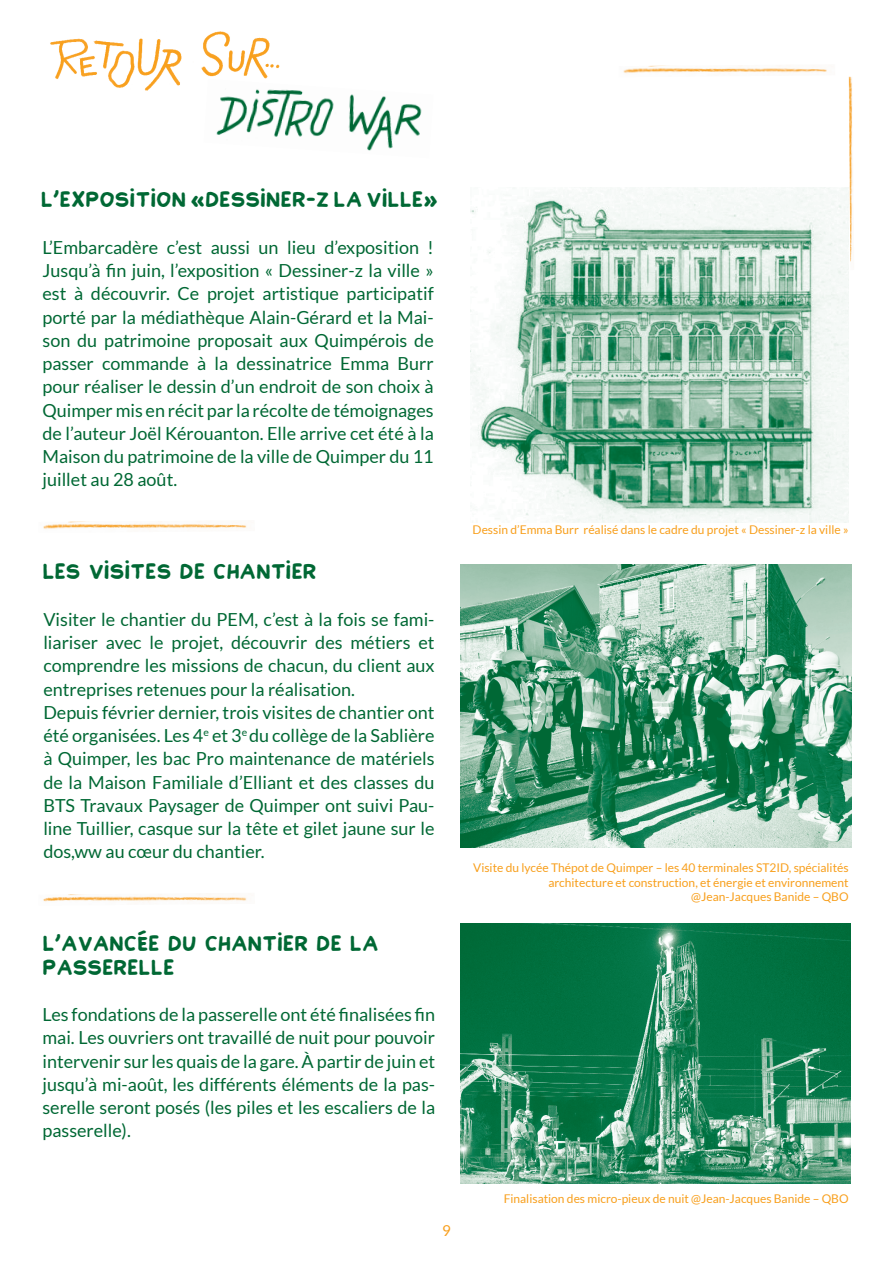
<style>
.page{position:relative;width:893px;height:1263px;background:#fff}
.page>*{position:absolute;margin:0;border:0;box-sizing:border-box;transform-origin:0 0}
.t1{font:18px/23.2px "Lato";color:#006834;text-align:justify}
.t2{font:18px/23.2px "Kemper Sans";color:#006834}
.t3{font:15px "Lato";color:#f89f1c}
.t4{font:12px/14.4px "Lato";color:#f89f1c;text-align:right}
</style>
<div class="page">
<img style="left:471px;top:188px;width:378px;height:334px">
<img style="left:460px;top:565px;width:391px;height:282px">
<img style="left:50px;top:31px;width:230px;height:60px">
<img style="left:204px;top:79px;width:218px;height:72px">
<img style="left:623px;top:65px;width:204px;height:9px">
<img style="left:43px;top:521px;width:204px;height:9px">
<img style="left:43px;top:894px;width:204px;height:8px">
<img style="left:849px;top:77px;width:4px;height:185px">
<img style="left:460px;top:923px;width:390px;height:260px">
<p class="t2" style="left:42px;top:188px;width:399px">L'EXPOSITION «DESSINER-Z LA VILLE»</p>
<p class="t1" style="left:43px;top:235px;width:393px">L’Embarcadère c’est aussi un lieu d’exposition !<br>Jusqu’à fin juin, l’exposition « Dessiner-z la ville » est à découvrir. Ce projet artistique participatif porté par la médiathèque Alain-Gérard et la Mai&shy;son du patrimoine proposait aux Quimpérois de passer commande à la dessinatrice Emma Burr pour réaliser le dessin d’un endroit de son choix à Quimper mis en récit par la récolte de témoignages de l’auteur Joël Kérouanton. Elle arrive cet été à la Maison du patrimoine de la ville de Quimper du 11 juillet au 28 août.</p>
<p class="t2" style="left:43px;top:560px;width:276px">LES VISITES DE CHANTIER</p>
<p class="t1" style="left:43px;top:608px;width:393px;text-align:left">Visiter le chantier du PEM, c’est à la fois se fami&shy;liariser avec le projet, découvrir des métiers et comprendre les missions de chacun, du client aux entreprises retenues pour la réalisation.<br>Depuis février dernier, trois visites de chantier ont été organisées. Les 4<sup>e</sup> et 3<sup>e</sup> du collège de la Sablière à Quimper, les bac Pro maintenance de matériels de la Maison Familiale d’Elliant et des classes du BTS Travaux Paysager de Quimper ont suivi Pau&shy;line Tuillier, casque sur la tête et gilet jaune sur le dos,ww au cœur du chantier.</p>
<p class="t2" style="left:43px;top:932px;width:338px">L'AVANCÉE DU CHANTIER DE LA<br>PASSERELLE</p>
<p class="t1" style="left:42px;top:1003px;width:394px">Les fondations de la passerelle ont été finalisées fin mai. Les ouvriers ont travaillé de nuit pour pouvoir intervenir sur les quais de la gare. À partir de juin et jusqu’à mi-août, les différents éléments de la pas&shy;serelle seront posés (les piles et les escaliers de la passerelle).</p>
<p class="t3" style="left:442px;top:1222px;width:10px">9</p>
<p class="t4" style="left:473px;top:523px;width:377px">Dessin d’Emma Burr réalisé dans le cadre du projet « Dessiner-z la ville »</p>
<p class="t4" style="left:473px;top:861px;width:377px">Visite du lycée Thépot de Quimper – les 40 terminales ST2ID, spécialités architecture et construction, et énergie et environnement @Jean-Jacques Banide – QBO</p>
<p class="t4" style="left:504px;top:1191px;width:346px">Finalisation des micro-pieux de nuit @Jean-Jacques Banide – QBO</p>
</div>
